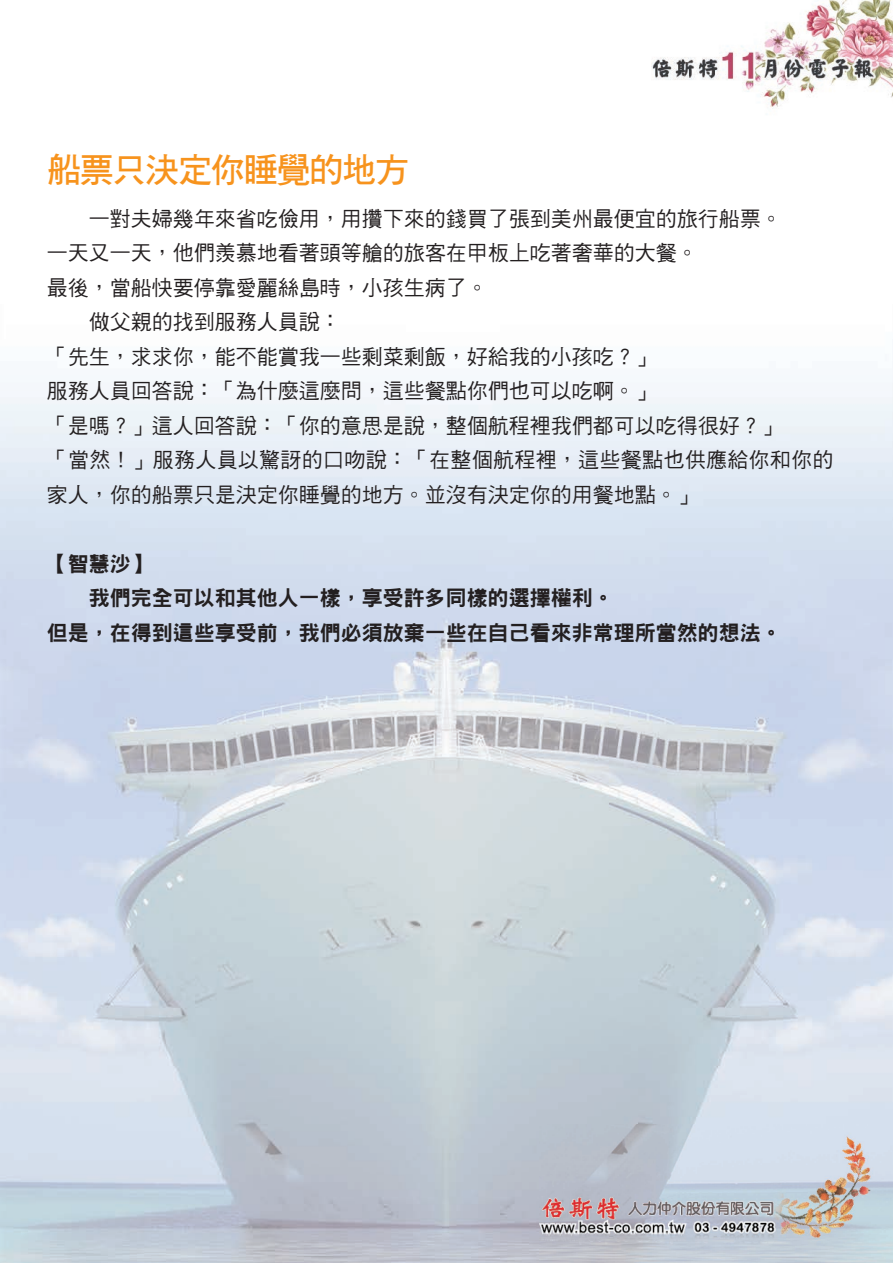
<style>
.page{position:relative;width:893px;height:1263px;background:#fff}
.page>*{position:absolute;margin:0;border:0;box-sizing:border-box;transform-origin:0 0}
.t1{font:34.5px "DF Hei W7 WIN BF";letter-spacing:-.05em;color:#f7931d}
.t2{font:21px "DF Hei W5 WIN BF";color:#231f20}
.t3{font:21px "DFN Hei W9 WIN BF";color:#231f20}
</style>
<div class="page">
<img style="left:0;top:375px;width:893px;height:888px">
<img style="left:540px;top:1124px;width:353px;height:139px">
<img style="left:651px;top:0;width:242px;height:107px">
<h1 class="t1" style="left:47px;top:152px;width:364px">船票只決定你睡覺的地方</h1>
<p class="t2" style="left:89px;top:208px;width:694px">一對夫婦幾年來省吃儉用，用攢下來的錢買了張到美州最便宜的旅行船票。</p>
<p class="t2" style="left:47px;top:243px;width:652px">一天又一天，他們羨慕地看著頭等艙的旅客在甲板上吃著奢華的大餐。</p>
<p class="t2" style="left:47px;top:277px;width:442px">最後，當船快要停靠愛麗絲島時，小孩生病了。</p>
<p class="t2" style="left:89px;top:312px;width:254px">做父親的找到服務人員說：</p>
<p class="t2" style="left:47px;top:346px;width:610px">「先生，求求你，能不能賞我一些剩菜剩飯，好給我的小孩吃？」</p>
<p class="t2" style="left:47px;top:381px;width:610px">服務人員回答說：「為什麼這麼問，這些餐點你們也可以吃啊。」</p>
<p class="t2" style="left:47px;top:415px;width:736px">「是嗎？」這人回答說：「你的意思是說，整個航程裡我們都可以吃得很好？」</p>
<p class="t2" style="left:47px;top:450px;width:788px">「當然！」服務人員以驚訝的口吻說：「在整個航程裡，這些餐點也供應給你和你的</p>
<p class="t2" style="left:47px;top:484px;width:652px">家人，你的船票只是決定你睡覺的地方。並沒有決定你的用餐地點。」</p>
<p class="t3" style="left:47px;top:553px;width:106px">【智慧沙】</p>
<p class="t3" style="left:89px;top:588px;width:526px">我們完全可以和其他人一樣，享受許多同樣的選擇權利。</p>
<p class="t3" style="left:47px;top:622px;width:736px">但是，在得到這些享受前，我們必須放棄一些在自己看來非常理所當然的想法。</p>
</div>
